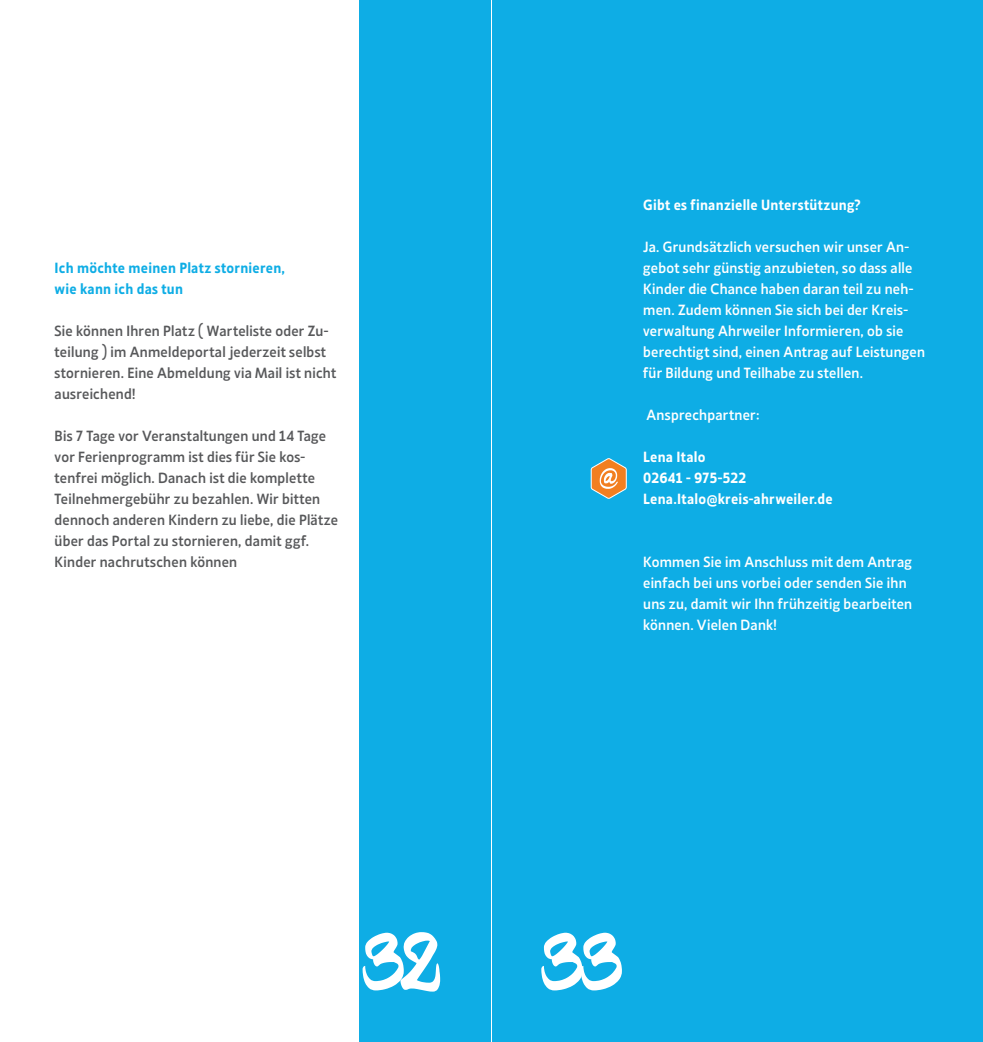
<style>
.page{position:relative;width:983px;height:1042px;background:#fff}
.page>*{position:absolute;margin:0;border:0;box-sizing:border-box;transform-origin:0 0}
.t1{font:84px "Subway Paris SC";color:#fff}
.t2{font:14px/21px "Ligurino Rg";letter-spacing:.015em;color:#fff}
.t3{font:14px/21px "Ligurino Rg";letter-spacing:.015em;color:#57585a}
.t4{font:700 14px/21px "Ligurino Rg";letter-spacing:.015em;color:#fff}
.t5{font:700 14px/21px "Ligurino Rg";letter-spacing:.015em;color:#0eade5}
</style>
<div class="page">
<div style="left:359px;top:0;width:132px;height:1042px;background:#0eade5"></div>
<div style="left:491px;top:0;width:132px;height:1042px;background:#0eade5"></div>
<div style="left:506px;top:0;width:476px;height:1042px;background:#0eade5"></div>
<svg style="left:590px;top:458px;width:37px;height:41px"></svg>
<p class="t5" style="left:55px;top:256px;width:232px">Ich möchte meinen Platz stornieren, wie kann ich das tun</p>
<p class="t3" style="left:55px;top:319px;width:283px">Sie können Ihren Platz ( Warteliste oder Zu&shy;teilung ) im Anmeldeportal jederzeit selbst stornieren. Eine Abmeldung via Mail ist nicht ausreichend!</p>
<p class="t3" style="left:55px;top:424px;width:285px">Bis 7 Tage vor Veranstaltungen und 14 Tage vor Ferienprogramm ist dies für Sie kos&shy;tenfrei möglich. Danach ist die komplette Teilnehmergebühr zu bezahlen. Wir bitten dennoch anderen Kindern zu liebe, die Plätze über das Portal zu stornieren, damit ggf.<br>Kinder nachrutschen können</p>
<p class="t4" style="left:643px;top:193px;width:219px">Gibt es finanzielle Unterstützung?</p>
<p class="t2" style="left:643px;top:235px;width:283px">Ja. Grundsätzlich versuchen wir unser An&shy;gebot sehr günstig anzubieten, so dass alle Kinder die Chance haben daran teil zu neh&shy;men. Zudem können Sie sich bei der Kreis&shy;verwaltung Ahrweiler Informieren, ob sie berechtigt sind, einen Antrag auf Leistungen für Bildung und Teilhabe zu stellen.</p>
<p class="t2" style="left:646px;top:403px;width:114px">Ansprechpartner:</p>
<p class="t4" style="left:643px;top:445px;width:191px">Lena Italo<br>02641 - 975-522<br>Lena.Italo@kreis-ahrweiler.de</p>
<p class="t2" style="left:643px;top:550px;width:270px">Kommen Sie im Anschluss mit dem Antrag einfach bei uns vorbei oder senden Sie ihn uns zu, damit wir Ihn frühzeitig bearbeiten können. Vielen Dank!</p>
<h1 class="t1" style="left:363px;top:905px;width:259px">32 33</h1>
</div>
